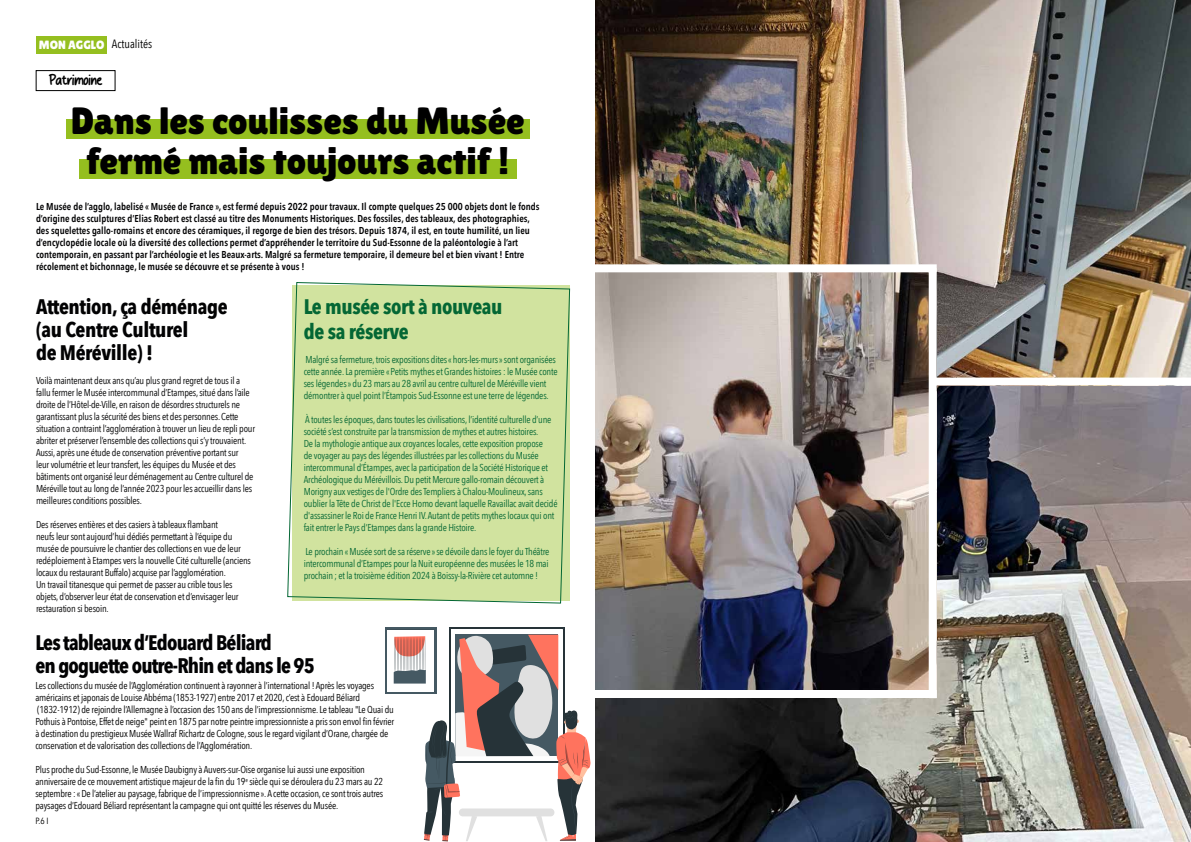
<style>
.page{position:relative;width:1191px;height:842px;background:#fff}
.page>*{position:absolute;margin:0;border:0;box-sizing:border-box;transform-origin:0 0}
.t1{font:38px/39.6px "Lilita One";color:#000;text-align:center}
.t2{font:700 21px/23px "Avenir Next Condensed";letter-spacing:-.04em;color:#020203}
.t3{font:700 21px/23px "Avenir Next Condensed";letter-spacing:-.02em;color:#020203}
.t4{font:700 21px/25.2px "Avenir Next Condensed";letter-spacing:-.02em;color:#046734}
.t5{font:15px "Chocolate Donuts";letter-spacing:-.05em;color:#000}
.t6{font:12px "Avenir Next Condensed";color:#000}
.t7{font:10px/12px "Avenir Next Condensed";letter-spacing:-.02em;color:#046734}
.t8{font:10px/12px "Avenir Next Condensed";letter-spacing:-.02em;color:#020203}
.t9{font:10px/12px "Avenir Next Condensed";letter-spacing:-.02em;color:#000}
.t10{font:600 10px/12px "Avenir Next Condensed";color:#020203}
.t11{font:9px "Avenir Next Condensed";color:#000}
.s1{font-family:"Lilita One";color:#fff}
</style>
<div class="page">
<div style="left:36px;top:36px;width:71px;height:17px;background:#95bf1f"></div>
<img style="left:595px;top:386px;width:596px;height:456px">
<div style="left:66px;top:119px;width:463px;height:20px;background:#95bf1f"></div>
<div style="left:79px;top:159px;width:437px;height:20px;background:#95bf1f"></div>
<div style="left:36px;top:70px;width:79px;height:21px;border:1px solid #000"></div>
<img style="left:595px;top:0;width:596px;height:378px">
<div style="left:287px;top:282px;width:283px;height:322px;background:#d1e39f"></div>
<svg style="left:385px;top:627px;width:205px;height:214px"></svg>
<img style="left:575px;top:256px;width:369px;height:446px">
<div style="left:930px;top:378px;width:261px;height:8px;background:#fff"></div>
<p class="t6" style="left:39px;top:34px;width:115px"><span class="s1">MON AGGLO</span> Actualités</p>
<h3 class="t5" style="left:49px;top:73px;width:55px">Patrimoine</h3>
<h1 class="t1" style="left:71px;top:101px;width:455px">Dans les coulisses du Musée fermé mais toujours actif !</h1>
<p class="t10" style="left:36px;top:200px;width:505px">Le Musée de l’agglo, labelisé « Musée de France », est fermé depuis 2022 pour travaux. Il compte quelques 25 000 objets dont le fonds d’origine des sculptures d’Elias Robert est classé au titre des Monuments Historiques. Des fossiles, des tableaux, des photographies, des squelettes gallo-romains et encore des céramiques, il regorge de bien des trésors. Depuis 1874, il est, en toute humilité, un lieu d’encyclopédie locale où la diversité des collections permet d’appréhender le territoire du Sud-Essonne de la paléontologie à l’art contemporain, en passant par l’archéologie et les Beaux-arts. Malgré sa fermeture temporaire, il demeure bel et bien vivant ! Entre récolement et bichonnage, le musée se découvre et se présente à vous !</p>
<h2 class="t3" style="left:36px;top:295px;width:193px">Attention, ça déménage (au Centre Culturel<br>de Méréville) !</h2>
<p class="t8" style="left:36px;top:374px;width:221px">Voilà maintenant deux ans qu’au plus grand regret de tous il a fallu fermer le Musée intercommunal d’Etampes, situé dans l’aile droite de l’Hôtel-de-Ville, en raison de désordres structurels ne garantissant plus la sécurité des biens et des personnes. Cette situation a contraint l’agglomération à trouver un lieu de repli pour abriter et préserver l’ensemble des collections qui s’y trouvaient.<br>Aussi, après une étude de conservation préventive portant sur<br>leur volumétrie et leur transfert, les équipes du Musée et des bâtiments ont organisé leur déménagement au Centre culturel de Méréville tout au long de l’année 2023 pour les accueillir dans les meilleures conditions possibles.</p>
<p class="t8" style="left:36px;top:518px;width:216px">Des réserves entières et des casiers à tableaux flambant<br>neufs leur sont aujourd’hui dédiés permettant à l’équipe du musée de poursuivre le chantier des collections en vue de leur redéploiement à Etampes vers la nouvelle Cité culturelle (anciens locaux du restaurant Buffalo) acquise par l’agglomération.<br>Un travail titanesque qui permet de passer au crible tous les objets, d’observer leur état de conservation et d’envisager leur restauration si besoin.</p>
<h2 class="t4" style="left:304px;top:294px;width:200px">Le musée sort à nouveau de sa réserve</h2>
<p class="t7" style="left:304px;top:353px;width:255px">Malgré sa fermeture, trois expositions dites « hors-les-murs » sont organisées cette année. La première « Petits mythes et Grandes histoires : le Musée conte ses légendes » du 23 mars au 28 avril au centre culturel de Méréville vient démontrer à quel point l’Étampois Sud-Essonne est une terre de légendes.</p>
<p class="t7" style="left:304px;top:413px;width:255px">À toutes les époques, dans toutes les civilisations, l’identité culturelle d’une société s’est construite par la transmission de mythes et autres histoires.<br>De la mythologie antique aux croyances locales, cette exposition propose<br>de voyager au pays des légendes illustrées par les collections du Musée intercommunal d’Étampes, avec la participation de la Société Historique et Archéologique du Mérévillois. Du petit Mercure gallo-romain découvert à Morigny aux vestiges de l'Ordre des Templiers à Chalou-Moulineux, sans oublier la Tête de Christ de l'Ecce Homo devant laquelle Ravaillac avait decidé d'assassiner le Roi de France Henri IV. Autant de petits mythes locaux qui ont fait entrer le Pays d’Etampes dans la grande Histoire.</p>
<p class="t7" style="left:304px;top:545px;width:247px;text-align:justify">Le prochain « Musée sort de sa réserve » se dévoile dans le foyer du Théâtre intercommunal d’Etampes pour la Nuit européenne des musées le 18 mai prochain ; et la troisième édition 2024 à Boissy-la-Rivière cet automne !</p>
<h2 class="t2" style="left:35px;top:631px;width:281px">Les tableaux d’Edouard Béliard<br>en goguette outre-Rhin et dans le 95</h2>
<p class="t9" style="left:35px;top:679px;width:360px">Les collections du musée de l’Agglomération continuent à rayonner à l’international ! Après les voyages américains et japonais de Louise Abbéma (1853-1927) entre 2017 et 2020, c’est à Edouard Béliard (1832-1912) de rejoindre l’Allemagne à l’occasion des 150 ans de l’impressionnisme. Le tableau "Le Quai du Pothuis à Pontoise, Effet de neige" peint en 1875 par notre peintre impressionniste a pris son envol fin février à destination du prestigieux Musée Wallraf Richartz de Cologne, sous le regard vigilant d’Orane, chargée de conservation et de valorisation des collections de l’Agglomération.</p>
<p class="t9" style="left:35px;top:763px;width:349px">Plus proche du Sud-Essonne, le Musée Daubigny à Auvers-sur-Oise organise lui aussi une exposition anniversaire de ce mouvement artistique majeur de la fin du 19<sup>e</sup> siècle qui se déroulera du 23 mars au 22 septembre : « De l’atelier au paysage, fabrique de l’impressionnisme ». A cette occasion, ce sont trois autres paysages d’Edouard Béliard représentant la campagne qui ont quitté les réserves du Musée.</p>
<p class="t11" style="left:35px;top:813px;width:14px">P.6 I</p>
</div>
